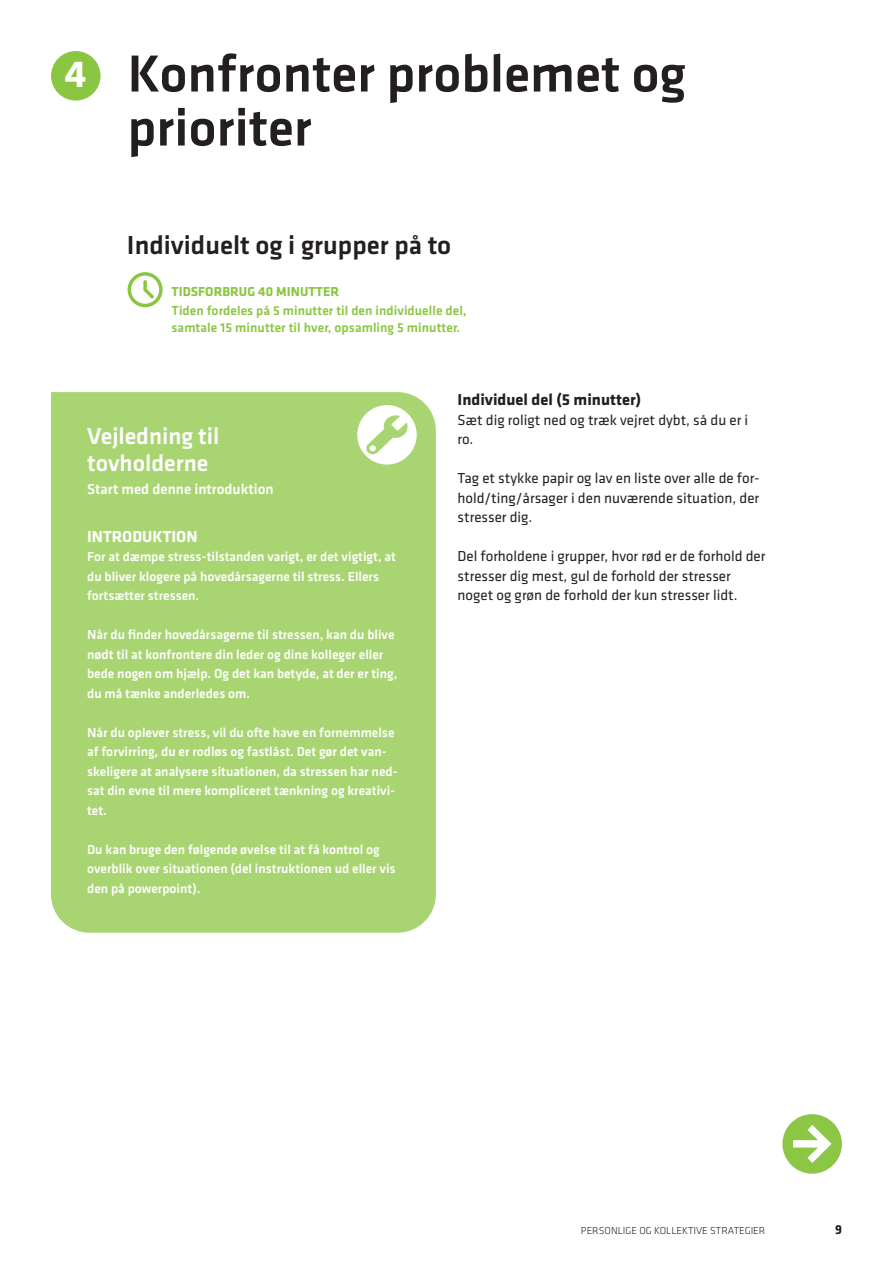
<style>
.page{position:relative;width:893px;height:1263px;background:#fff}
.page>*{position:absolute;margin:0;border:0;box-sizing:border-box;transform-origin:0 0}
.Overskrift_opslag_1__linie{font:500 54px/54px "Klavika";color:#231f20}
.Underoverskrift{font:700 39px "Klavika";color:#fff}
.Underoverskrift-2{font:500 27px "Klavika";color:#231f20}
.BAR_BoksRubrik_hvid{font:500 24px/27px "Klavika";color:#fff}
.mellemrubrik{font:700 16.5px "Klavika";color:#231f20}
.BAR_BoksBrød_Hvid{font:700 16.5px "Klavika";color:#fff}
.BAR_Brød{font:15px/19.5px "Klavika";color:#231f20}
.BAR_BoksRubrik_hvid-2{font:500 15px "Klavika";color:#fff}
.BAR_BoksBrød_Hvid-2{font:500 13.5px/19.5px "Klavika";color:#fff}
.brød_uden_indryk{font:500 13.5px "Klavika";letter-spacing:.005em;color:#8bc642}
.brød_uden_indryk-2{font:700 13.5px "Klavika";letter-spacing:.005em;color:#8bc642}
.t1{font:700 13.5px "Klavika";color:#231f20}
.t2{font:300 10.5px "Klavika";color:#231f20}
</style>
<div class="page">
<div style="left:51px;top:51px;width:50px;height:50px;background:#8bc642;border-radius:50%"></div>
<svg style="left:128px;top:272px;width:35px;height:35px"></svg>
<div style="left:51px;top:392px;width:385px;height:541px;background:#a8d471"></div>
<svg style="left:357px;top:405px;width:60px;height:60px"></svg>
<svg style="left:782px;top:1114px;width:60px;height:60px"></svg>
<p class="Underoverskrift" style="left:65px;top:46px;width:23px">4</p>
<p class="Overskrift_opslag_1__linie" style="left:128px;top:45px;width:560px">Konfronter problemet og prioriter</p>
<p class="Underoverskrift-2" style="left:127px;top:227px;width:326px">Individuelt og i grupper på to</p>
<p class="brød_uden_indryk-2" style="left:172px;top:282px;width:169px">TIDSFORBRUG 40 MINUTTER</p>
<p class="brød_uden_indryk" style="left:172px;top:302px;width:297px">Tiden fordeles på 5 minutter til den individuelle del,</p>
<p class="brød_uden_indryk" style="left:172px;top:318px;width:290px">samtale 15 minutter til hver, opsamling 5 minutter.</p>
<p class="BAR_BoksRubrik_hvid" style="left:87px;top:422px;width:134px">Vejledning til tovholderne</p>
<p class="BAR_BoksRubrik_hvid-2" style="left:87px;top:478px;width:188px">Start med denne introduktion</p>
<p class="BAR_BoksBrød_Hvid" style="left:87px;top:524px;width:112px">INTRODUKTION</p>
<p class="BAR_BoksBrød_Hvid-2" style="left:87px;top:546px;width:310px">For at dæmpe stress-tilstanden varigt, er det vigtigt, at du bliver klogere på hovedårsagerne til stress. Ellers fortsætter stressen.</p>
<p class="BAR_BoksBrød_Hvid-2" style="left:87px;top:624px;width:312px">Når du finder hovedårsagerne til stressen, kan du blive nødt til at konfrontere din leder og dine kolleger eller bede nogen om hjælp. Og det kan betyde, at der er ting, du må tænke anderledes om.</p>
<p class="BAR_BoksBrød_Hvid-2" style="left:87px;top:722px;width:312px">Når du oplever stress, vil du ofte have en fornemmelse af forvirring, du er rodløs og fastlåst. Det gør det van&shy;skeligere at analysere situationen, da stressen har ned&shy;sat din evne til mere kompliceret tænkning og kreativi&shy;tet.</p>
<p class="BAR_BoksBrød_Hvid-2" style="left:87px;top:839px;width:310px">Du kan bruge den følgende øvelse til at få kontrol og overblik over situationen (del instruktionen ud eller vis den på powerpoint).</p>
<p class="mellemrubrik" style="left:458px;top:388px;width:185px">Individuel del (5 minutter)</p>
<p class="BAR_Brød" style="left:458px;top:409px;width:292px">Sæt dig roligt ned og træk vejret dybt, så du er i ro.</p>
<p class="BAR_Brød" style="left:458px;top:468px;width:304px;text-align:justify">Tag et stykke papir og lav en liste over alle de for&shy;hold/ting/årsager i den nuværende situation, der stresser dig.</p>
<p class="BAR_Brød" style="left:458px;top:546px;width:309px">Del forholdene i grupper, hvor rød er de forhold der stresser dig mest, gul de forhold der stresser noget og grøn de forhold der kun stresser lidt.</p>
<p class="t2" style="left:581px;top:1224px;width:186px">PERSONLIGE OG KOLLEKTIVE STRATEGIER</p>
<p class="t1" style="left:835px;top:1220px;width:8px">9</p>
</div>
